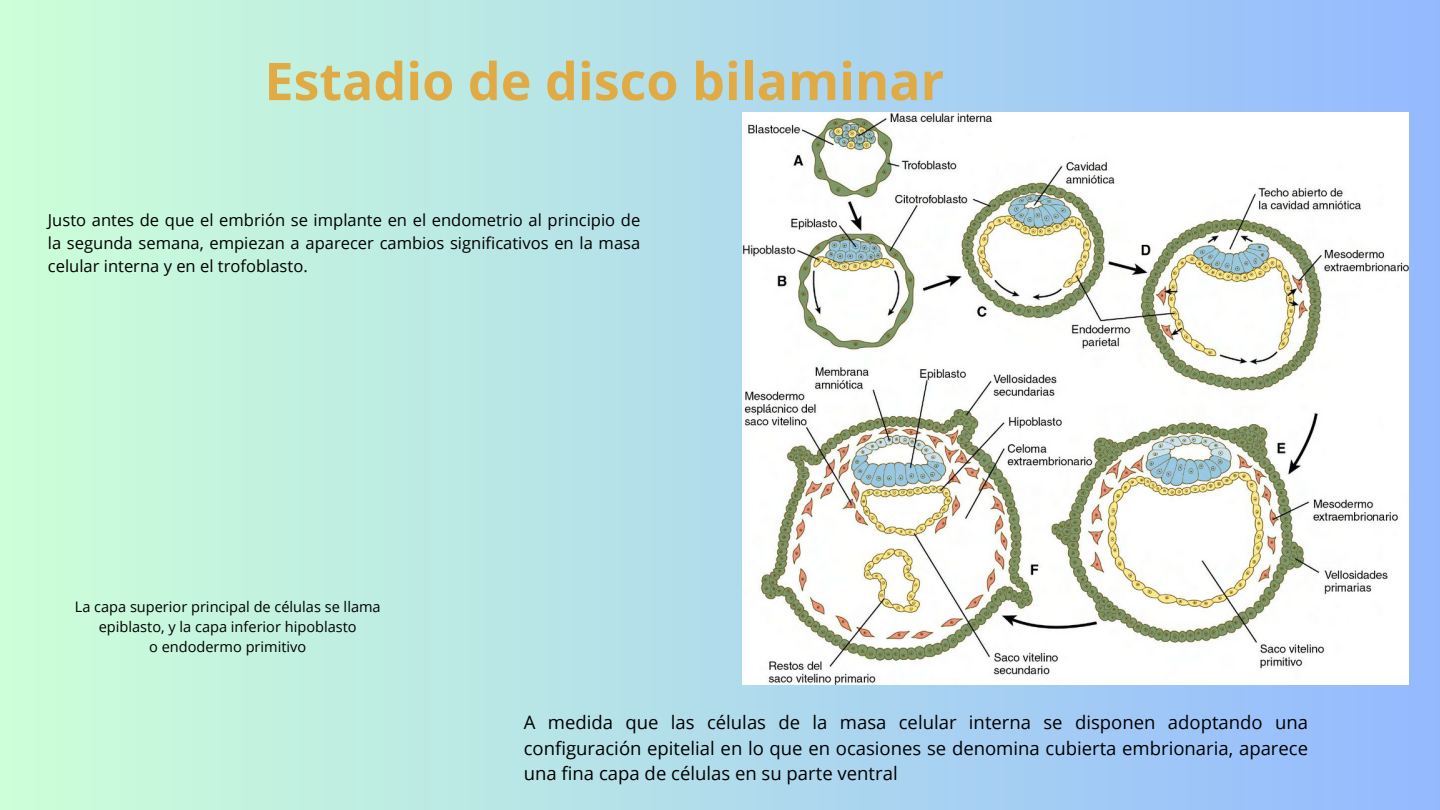
<style>
.page{position:relative;width:1440px;height:810px;background:#fff}
.page>*{position:absolute;margin:0;border:0;box-sizing:border-box;transform-origin:0 0}
.t1{font:700 52px "Open Sans";color:#e0ab44}
.t2{font:18.5px/25.7px "Open Sans";color:#000;text-align:justify}
.t3{font:16.6px/23px "Open Sans";color:#000;text-align:justify}
.t4{font:14.6px/20.2px "Open Sans";color:#000;text-align:center}
</style>
<div class="page">
<div style="left:0;top:0;width:1440px;height:810px;background:linear-gradient(to right,#cdffd8,#95baff)"></div>
<img style="left:743px;top:112px;width:666px;height:572px">
<p class="t1" style="left:264px;top:45px;width:681px">Estadio de disco bilaminar</p>
<p class="t3" style="left:48px;top:208px;width:594px">Justo antes de que el embrión se implante en el endometrio al principio de la segunda semana, empiezan a aparecer cambios significativos en la masa celular interna y en el trofoblasto.</p>
<p class="t4" style="left:75px;top:596px;width:307px">La capa superior principal de células se llama epiblasto, y la capa inferior hipoblasto</p>
<p class="t4" style="left:149px;top:637px;width:159px">o endodermo primitivo</p>
<p class="t2" style="left:524px;top:709px;width:786px">A medida que las células de la masa celular interna se disponen adoptando una configuración epitelial en lo que en ocasiones se denomina cubierta embrionaria, aparece una fina capa de células en su parte ventral</p>
</div>
